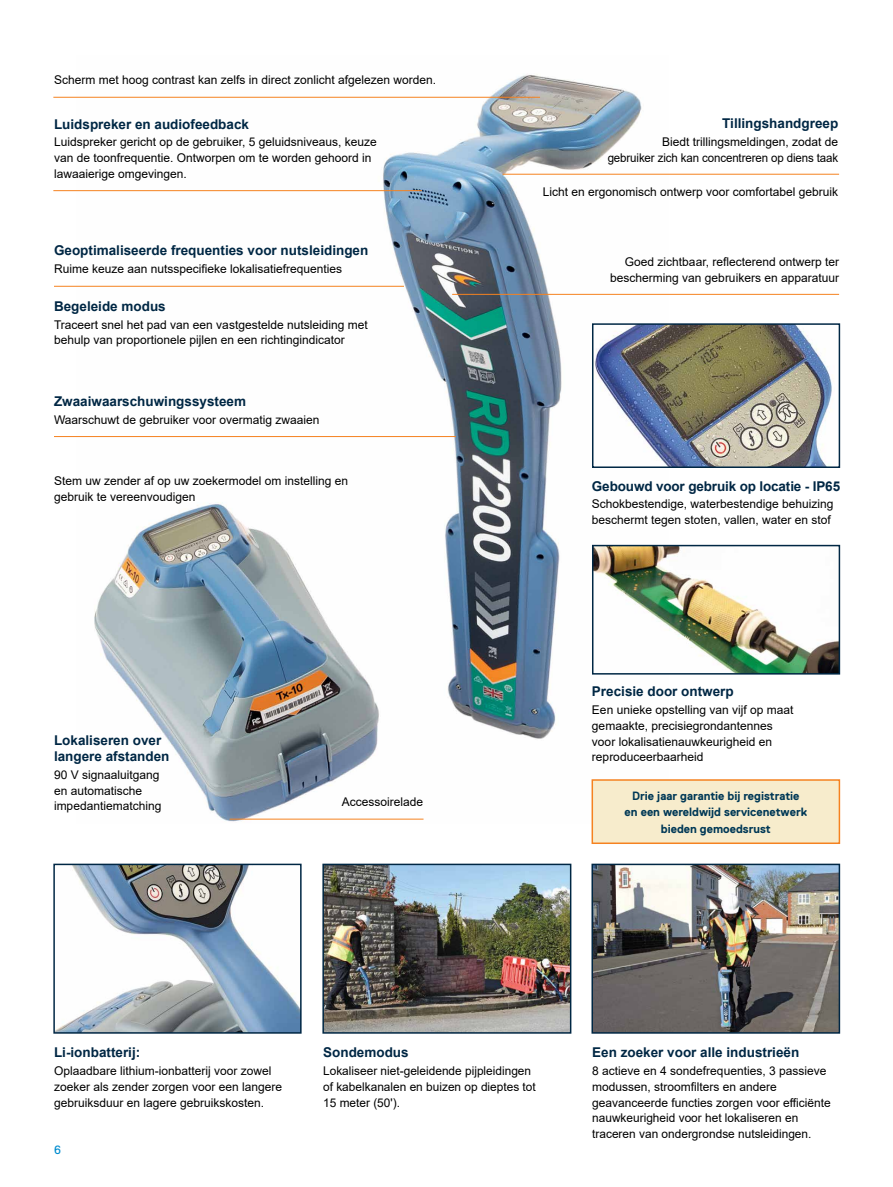
<style>
.page{position:relative;width:893px;height:1187px;background:#fff}
.page>*{position:absolute;margin:0;border:0;box-sizing:border-box;transform-origin:0 0}
.t1{font:700 13.5px/15.8px "Arial";color:#002744}
.t2{font:12px/15.8px "Arial";color:#000}
.t3{font:700 12px/16.5px "Replica Std";color:#003856;text-align:center}
.t4{font:12px "Replica Std";color:#008ccf}
</style>
<div class="page">
<img style="left:77px;top:75px;width:592px;height:747px">
<img style="left:325px;top:866px;width:243px;height:164px">
<div style="left:322px;top:863px;width:249px;height:170px;border:2px solid #002744"></div>
<img style="left:594px;top:866px;width:243px;height:164px">
<div style="left:591px;top:863px;width:249px;height:170px;border:2px solid #002744"></div>
<img style="left:56px;top:866px;width:243px;height:164px">
<div style="left:53px;top:863px;width:249px;height:170px;border:2px solid #002744"></div>
<img style="left:595px;top:326px;width:237px;height:139px">
<div style="left:592px;top:323px;width:248px;height:145px;border:2px solid #002744"></div>
<img style="left:595px;top:548px;width:242px;height:123px">
<div style="left:592px;top:545px;width:248px;height:129px;border:2px solid #002744"></div>
<div style="left:592px;top:780px;width:247px;height:63px;background:#f7eccc"></div>
<div style="left:591px;top:779px;width:249px;height:65px;border:2px solid #f58220"></div>
<hr style="left:53px;top:97px;width:487px;height:1px;background:#f58220">
<hr style="left:452px;top:294px;width:387px;height:1px;background:#f58220">
<hr style="left:230px;top:818px;width:193px;height:1px;background:#f58220">
<hr style="left:503px;top:174px;width:336px;height:1px;background:#f58220">
<hr style="left:53px;top:190px;width:369px;height:1px;background:#f58220">
<hr style="left:54px;top:286px;width:350px;height:1px;background:#f58220">
<hr style="left:54px;top:436px;width:402px;height:1px;background:#f58220">
<p class="t2" style="left:54px;top:72px;width:384px">Scherm met hoog contrast kan zelfs in direct zonlicht afgelezen worden.</p>
<p class="t1" style="left:54px;top:116px;width:197px">Luidspreker en audiofeedback</p>
<p class="t2" style="left:54px;top:134px;width:324px">Luidspreker gericht op de gebruiker, 5 geluidsniveaus, keuze van de toonfrequentie. Ontworpen om te worden gehoord in lawaaierige omgevingen.</p>
<p class="t1" style="left:54px;top:243px;width:316px">Geoptimaliseerde frequenties voor nutsleidingen</p>
<p class="t2" style="left:54px;top:261px;width:290px">Ruime keuze aan nutsspecifieke lokalisatiefrequenties</p>
<p class="t1" style="left:54px;top:298px;width:113px">Begeleide modus</p>
<p class="t2" style="left:54px;top:316px;width:315px">Traceert snel het pad van een vastgestelde nutsleiding met behulp van proportionele pijlen en een richtingindicator</p>
<p class="t1" style="left:54px;top:393px;width:194px">Zwaaiwaarschuwingssysteem</p>
<p class="t2" style="left:54px;top:411px;width:267px">Waarschuwt de gebruiker voor overmatig zwaaien</p>
<p class="t2" style="left:54px;top:473px;width:296px">Stem uw zender af op uw zoekermodel om instelling en gebruik te vereenvoudigen</p>
<p class="t1" style="left:54px;top:732px;width:117px">Lokaliseren over langere afstanden</p>
<p class="t2" style="left:54px;top:766px;width:109px">90 V signaaluitgang en automatische impedantiematching</p>
<p class="t2" style="left:342px;top:793px;width:83px">Accessoirelade</p>
<p class="t1" style="left:722px;top:116px;width:118px">Tillingshandgreep</p>
<p class="t2" style="left:608px;top:134px;width:232px;text-align:right">Biedt trillingsmeldingen, zodat de<br>gebruiker zich kan concentreren op diens taak</p>
<p class="t2" style="left:543px;top:184px;width:297px">Licht en ergonomisch ontwerp voor comfortabel gebruik</p>
<p class="t2" style="left:610px;top:253px;width:230px;text-align:right">Goed zichtbaar, reflecterend ontwerp ter bescherming van gebruikers en apparatuur</p>
<p class="t1" style="left:592px;top:478px;width:250px">Gebouwd voor gebruik op locatie - IP65</p>
<p class="t2" style="left:592px;top:496px;width:243px">Schokbestendige, waterbestendige behuizing beschermt tegen stoten, vallen, water en stof</p>
<p class="t1" style="left:592px;top:683px;width:143px">Precisie door ontwerp</p>
<p class="t2" style="left:592px;top:701px;width:203px">Een unieke opstelling van vijf op maat gemaakte, precisiegrondantennes voor lokalisatienauwkeurigheid en reproduceerbaarheid</p>
<p class="t3" style="left:625px;top:787px;width:184px">Drie jaar garantie bij registratie en een wereldwijd servicenetwerk bieden gemoedsrust</p>
<p class="t1" style="left:54px;top:1044px;width:88px">Li-ionbatterij:</p>
<p class="t2" style="left:54px;top:1062px;width:230px">Oplaadbare lithium-ionbatterij voor zowel zoeker als zender zorgen voor een langere gebruiksduur en lagere gebruikskosten.</p>
<p class="t4" style="left:54px;top:1142px;width:8px">6</p>
<p class="t1" style="left:323px;top:1044px;width:87px">Sondemodus</p>
<p class="t2" style="left:323px;top:1062px;width:214px">Lokaliseer niet-geleidende pijpleidingen of kabelkanalen en buizen op dieptes tot<br>15 meter (50').</p>
<p class="t1" style="left:592px;top:1044px;width:209px">Een zoeker voor alle industrieën</p>
<p class="t2" style="left:592px;top:1062px;width:240px">8 actieve en 4 sondefrequenties, 3 passieve modussen, stroomfilters en andere geavanceerde functies zorgen voor efficiënte nauwkeurigheid voor het lokaliseren en traceren van ondergrondse nutsleidingen.</p>
</div>
